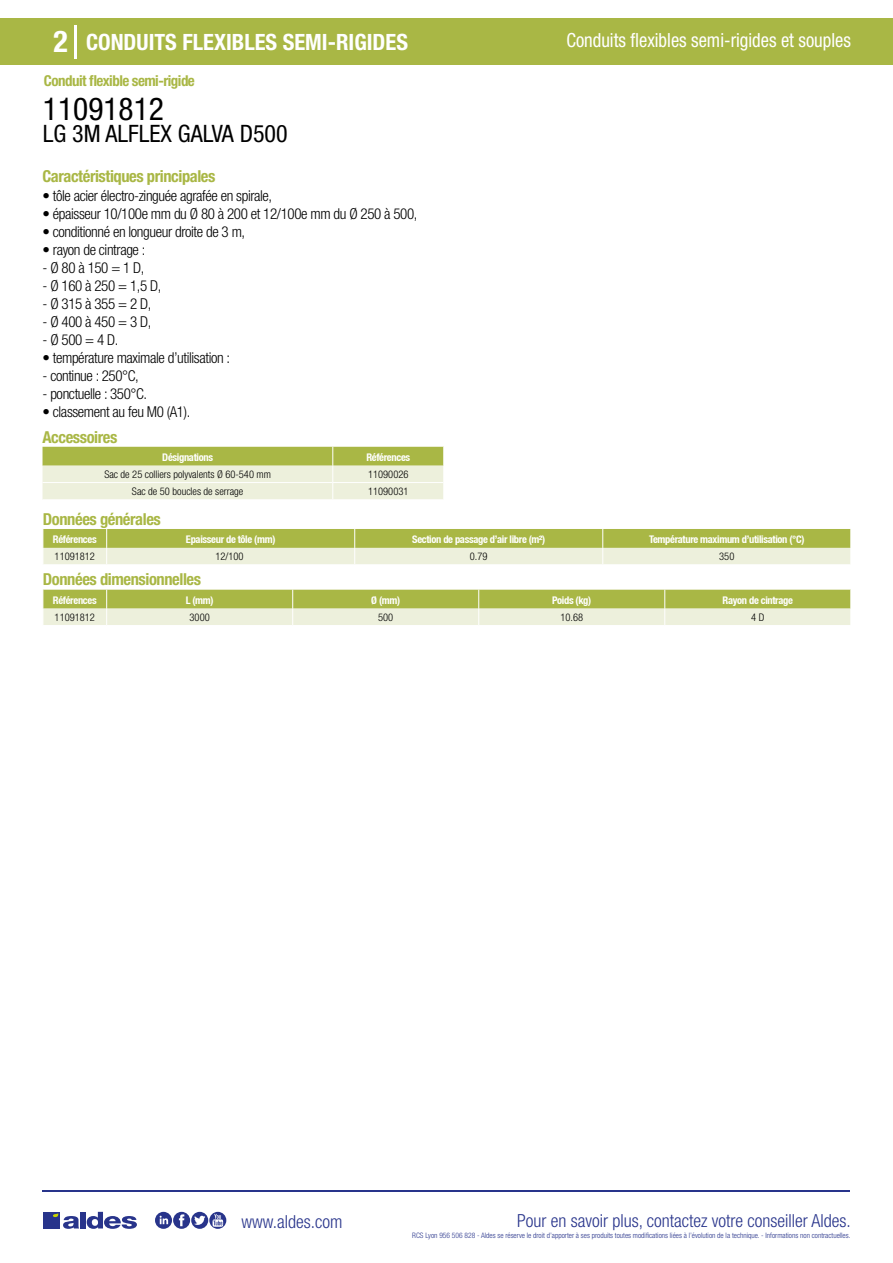
<style>
.page{position:relative;width:893px;height:1263px;background:#fff}
.page>*{position:absolute;margin:0;border:0;box-sizing:border-box;transform-origin:0 0}
.t1{font:condensed 31.5px "Helvetica Neue LT Std";color:#000}
.t2{font:700 condensed 30px "Helvetica Neue LT Std";color:#fff}
.t3{font:condensed 24px "Helvetica Neue LT Std";color:#000}
.t4{font:700 condensed 22.5px "Helvetica Neue LT Std";color:#fff}
.t5{font:condensed 19.5px "Helvetica Neue LT Std";color:#fff;scale:.95 1}
.t6{font:300 condensed 18px "Helvetica Neue";color:#28348b}
.t7{font:700 condensed 16.5px "Helvetica Neue LT Std";letter-spacing:-.025em;color:#a9b745}
.t8{font:300 condensed 15px "Helvetica Neue LT Std";letter-spacing:-.025em;color:#000}
.t9{font:700 condensed 15px "Helvetica Neue LT Std";letter-spacing:-.035em;color:#a9b745}
.t10{font:700 condensed 10.5px "Helvetica Neue";letter-spacing:-.03em;color:#fff}
.t11{font:300 condensed 10.5px "Helvetica Neue";color:#000}
.t12{font:300 condensed 7.5px "Helvetica Neue";color:#28348b}
</style>
<div class="page">
<div style="left:0;top:18px;width:893px;height:46px;background:#a9b745"></div>
<hr style="left:74px;top:25px;width:2px;height:33px;background:#fff">
<hr style="left:43px;top:1190px;width:807px;height:1px;background:#28348b">
<svg style="left:155px;top:1212px;width:71px;height:17px"></svg>
<div style="left:43px;top:1212px;width:17px;height:16px;background:#28348b"></div>
<div style="left:80px;top:1212px;width:6px;height:16px;background:#28348b"></div>
<svg style="left:87px;top:1212px;width:50px;height:17px"></svg>
<svg style="left:53px;top:1213px;width:26px;height:16px"></svg>
<svg style="left:43px;top:447px;width:401px;height:52px;background:#d5dca7"></svg>
<svg style="left:43px;top:529px;width:808px;height:35px;background:#c8d18b"></svg>
<svg style="left:43px;top:590px;width:808px;height:35px;background:#c9d28d"></svg>
<h2 class="t2" style="left:54px;top:24px;width:16px">2</h2>
<h3 class="t4" style="left:86px;top:28px;width:323px">CONDUITS FLEXIBLES SEMI-RIGIDES</h3>
<h3 class="t5" style="left:566px;top:29px;width:301px">Conduits flexibles semi-rigides et souples</h3>
<p class="t9" style="left:44px;top:71px;width:153px">Conduit flexible semi-rigide</p>
<h1 class="t1" style="left:43px;top:91px;width:122px">11091812</h1>
<h3 class="t3" style="left:43px;top:120px;width:246px">LG 3M ALFLEX GALVA D500</h3>
<p class="t7" style="left:43px;top:166px;width:174px">Caractéristiques principales</p>
<p class="t8" style="left:43px;top:187px;width:231px">• tôle acier électro-zinguée agrafée en spirale,</p>
<p class="t8" style="left:43px;top:205px;width:377px">• épaisseur 10/100e mm du Ø 80 à 200 et 12/100e mm du Ø 250 à 500,</p>
<p class="t8" style="left:43px;top:223px;width:204px">• conditionné en longueur droite de 3 m,</p>
<p class="t8" style="left:43px;top:241px;width:104px">• rayon de cintrage :</p>
<p class="t8" style="left:43px;top:259px;width:104px">- Ø 80 à 150 = 1 D,</p>
<p class="t8" style="left:43px;top:277px;width:120px">- Ø 160 à 250 = 1,5 D,</p>
<p class="t8" style="left:43px;top:295px;width:110px">- Ø 315 à 355 = 2 D,</p>
<p class="t8" style="left:43px;top:313px;width:110px">- Ø 400 à 450 = 3 D,</p>
<p class="t8" style="left:43px;top:331px;width:77px">- Ø 500 = 4 D.</p>
<p class="t8" style="left:43px;top:349px;width:189px">• température maximale d’utilisation :</p>
<p class="t8" style="left:43px;top:367px;width:98px">- continue : 250°C,</p>
<p class="t8" style="left:43px;top:385px;width:106px">- ponctuelle : 350°C.</p>
<p class="t8" style="left:43px;top:403px;width:149px">• classement au feu M0 (A1).</p>
<p class="t7" style="left:43px;top:427px;width:76px">Accessoires</p>
<p class="t10" style="left:162px;top:451px;width:52px">Désignations</p>
<p class="t10" style="left:366px;top:451px;width:45px">Références</p>
<p class="t11" style="left:104px;top:468px;width:168px">Sac de 25 colliers polyvalents Ø 60-540 mm</p>
<p class="t11" style="left:368px;top:468px;width:42px">11090026</p>
<p class="t11" style="left:132px;top:486px;width:113px">Sac de 50 boucles de serrage</p>
<p class="t11" style="left:368px;top:486px;width:42px">11090031</p>
<p class="t7" style="left:43px;top:509px;width:119px">Données générales</p>
<p class="t10" style="left:53px;top:533px;width:45px">Références</p>
<p class="t10" style="left:186px;top:533px;width:91px">Epaisseur de tôle (mm)</p>
<p class="t10" style="left:412px;top:533px;width:135px">Section de passage d’air libre (m²)</p>
<p class="t10" style="left:649px;top:533px;width:157px">Température maximum d’utilisation (°C)</p>
<p class="t11" style="left:55px;top:551px;width:42px">11091812</p>
<p class="t11" style="left:215px;top:551px;width:32px">12/100ᵉ</p>
<p class="t11" style="left:470px;top:551px;width:19px">0.79</p>
<p class="t11" style="left:719px;top:551px;width:17px">350</p>
<p class="t7" style="left:43px;top:570px;width:160px">Données dimensionnelles</p>
<p class="t10" style="left:53px;top:594px;width:45px">Références</p>
<p class="t10" style="left:186px;top:594px;width:29px">L (mm)</p>
<p class="t10" style="left:371px;top:594px;width:30px">Ø (mm)</p>
<p class="t10" style="left:552px;top:594px;width:41px">Poids (kg)</p>
<p class="t10" style="left:723px;top:594px;width:72px">Rayon de cintrage</p>
<p class="t11" style="left:55px;top:611px;width:42px">11091812</p>
<p class="t11" style="left:190px;top:611px;width:22px">3000</p>
<p class="t11" style="left:378px;top:611px;width:17px">500</p>
<p class="t11" style="left:560px;top:611px;width:24px">10.68</p>
<p class="t11" style="left:751px;top:611px;width:15px">4 D</p>
<p class="t6" style="left:241px;top:1211px;width:102px">www.aldes.com</p>
<p class="t6" style="left:517px;top:1211px;width:335px">Pour en savoir plus, contactez votre conseiller Aldes.</p>
<p class="t12" style="left:412px;top:1230px;width:440px">RCS Lyon 956 506 828 - Aldes se réserve le droit d’apporter à ses produits toutes modifications liées à l’évolution de la technique. - Informations non contractuelles.</p>
</div>
